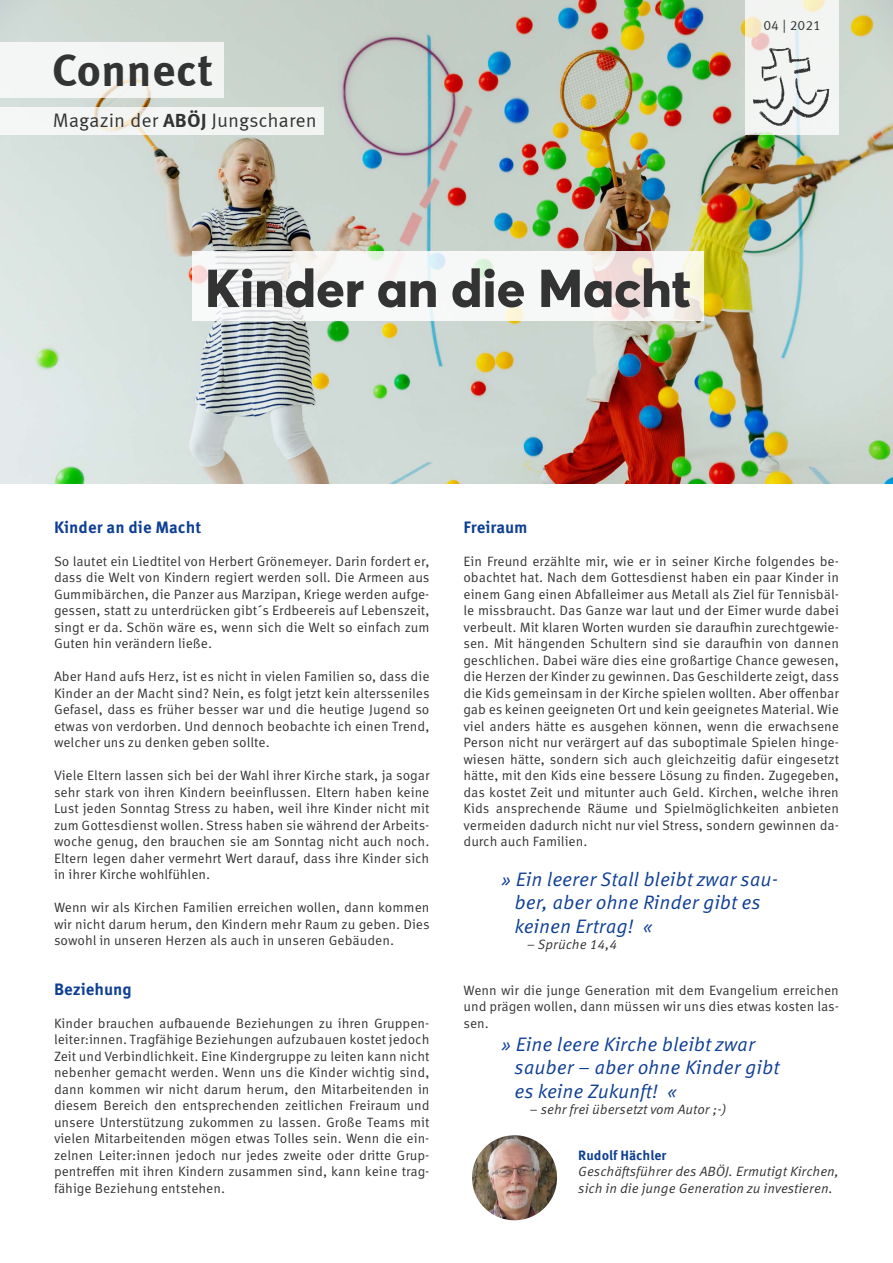
<style>
.page{position:relative;width:893px;height:1263px;background:#fff}
.page>*{position:absolute;margin:0;border:0;box-sizing:border-box;transform-origin:0 0}
.t1{font:800 52.5px "Averta";color:#333334}
.t2{font:700 45px "Meta Correspondence";color:#333334}
.t3{font:italic 19.5px/23.4px "Meta Correspondence Pro";color:#0f3f93}
.t4{font:19.5px "Meta Correspondence";letter-spacing:-.005em;color:#333334}
.t5{font:700 16.5px "Meta Correspondence Pro";color:#0f3f93}
.t6{font:13.5px/16.5px "Meta Correspondence Pro";color:#333334;text-align:justify}
.t7{font:italic 13.5px/16.5px "Meta Correspondence Pro";color:#333334}
.t8{font:700 13.5px "Meta Correspondence Pro";color:#0f3f93}
.t9{font:13.5px "Meta Correspondence";color:#333334}
.s1{font-weight:700}
</style>
<div class="page">
<img style="left:0;top:0;width:893px;height:483px">
<svg style="left:745px;top:0;width:94px;height:134px;fill:#f2f4f2"></svg>
<div style="left:0;top:107px;width:324px;height:27px;background:#f3f5f3"></div>
<div style="left:0;top:42px;width:223px;height:55px;background:#f3f5f4"></div>
<svg style="left:753px;top:48px;width:76px;height:78px"></svg>
<svg style="left:192px;top:252px;width:512px;height:69px;fill:#f6f8f7"></svg>
<img style="left:472px;top:1135px;width:85px;height:85px;border-radius:43px">
<h2 class="t2" style="left:52px;top:44px;width:163px">Connect</h2>
<h3 class="t4" style="left:53px;top:109px;width:265px">Magazin der <span class="s1">ABÖJ</span> Jungscharen</h3>
<h1 class="t1" style="left:205px;top:255px;width:488px">Kinder an die Macht</h1>
<p class="t9" style="left:763px;top:17px;width:59px">04 | 2021</p>
<p class="t5" style="left:54px;top:514px;width:149px">Kinder an die Macht</p>
<p class="t6" style="left:54px;top:552px;width:377px">So lautet ein Liedtitel von Herbert Grönemeyer. Darin fordert er, dass die Welt von Kindern regiert werden soll. Die Armeen aus Gummibärchen, die Panzer aus Marzipan, Kriege werden aufge&shy;gessen, statt zu unterdrücken gibt´s Erdbeereis auf Lebenszeit, singt er da. Schön wäre es, wenn sich die Welt so einfach zum Guten hin verändern ließe.</p>
<p class="t6" style="left:54px;top:667px;width:377px">Aber Hand aufs Herz, ist es nicht in vielen Familien so, dass die Kinder an der Macht sind? Nein, es folgt jetzt kein altersseniles Gefasel, dass es früher besser war und die heutige Jugend so etwas von verdorben. Und dennoch beobachte ich einen Trend, welcher uns zu denken geben sollte.</p>
<p class="t6" style="left:54px;top:766px;width:377px">Viele Eltern lassen sich bei der Wahl ihrer Kirche stark, ja sogar sehr stark von ihren Kindern beeinflussen. Eltern haben keine Lust jeden Sonntag Stress zu haben, weil ihre Kinder nicht mit zum Gottesdienst wollen. Stress haben sie während der Arbeits&shy;woche genug, den brauchen sie am Sonntag nicht auch noch.<br>Eltern legen daher vermehrt Wert darauf, dass ihre Kinder sich in ihrer Kirche wohlfühlen.</p>
<p class="t6" style="left:54px;top:898px;width:377px">Wenn wir als Kirchen Familien erreichen wollen, dann kommen wir nicht darum herum, den Kindern mehr Raum zu geben. Dies sowohl in unseren Herzen als auch in unseren Gebäuden.</p>
<p class="t5" style="left:54px;top:976px;width:79px">Beziehung</p>
<p class="t6" style="left:54px;top:1014px;width:377px">Kinder brauchen aufbauende Beziehungen zu ihren Gruppen&shy;leiter:innen. Tragfähige Beziehungen aufzubauen kostet jedoch Zeit und Verbindlichkeit. Eine Kindergruppe zu leiten kann nicht nebenher gemacht werden. Wenn uns die Kinder wichtig sind, dann kommen wir nicht darum herum, den Mitarbeitenden in diesem Bereich den entsprechenden zeitlichen Freiraum und unsere Unterstützung zukommen zu lassen. Große Teams mit vielen Mitarbeitenden mögen etwas Tolles sein. Wenn die ein&shy;zelnen Leiter:innen jedoch nur jedes zweite oder dritte Grup&shy;pentreffen mit ihren Kindern zusammen sind, kann keine trag&shy;fähige Beziehung entstehen.</p>
<p class="t5" style="left:463px;top:514px;width:66px">Freiraum</p>
<p class="t6" style="left:463px;top:552px;width:377px">Ein Freund erzählte mir, wie er in seiner Kirche folgendes be&shy;obachtet hat. Nach dem Gottesdienst haben ein paar Kinder in einem Gang einen Abfalleimer aus Metall als Ziel für Tennisbäl&shy;le missbraucht. Das Ganze war laut und der Eimer wurde dabei verbeult. Mit klaren Worten wurden sie daraufhin zurechtgewie&shy;sen. Mit hängenden Schultern sind sie daraufhin von dannen geschlichen. Dabei wäre dies eine großartige Chance gewesen, die Herzen der Kinder zu gewinnen. Das Geschilderte zeigt, dass die Kids gemeinsam in der Kirche spielen wollten. Aber offenbar gab es keinen geeigneten Ort und kein geeignetes Material. Wie viel anders hätte es ausgehen können, wenn die erwachsene Person nicht nur verärgert auf das suboptimale Spielen hinge&shy;wiesen hätte, sondern sich auch gleichzeitig dafür eingesetzt hätte, mit den Kids eine bessere Lösung zu finden. Zugegeben, das kostet Zeit und mitunter auch Geld. Kirchen, welche ihren Kids ansprechende Räume und Spielmöglichkeiten anbieten vermeiden dadurch nicht nur viel Stress, sondern gewinnen da&shy;durch auch Familien.</p>
<h3 class="t3" style="left:514px;top:866px;width:265px;text-indent:-13px">» Ein leerer Stall bleibt zwar sau&shy;ber, aber ohne Rinder gibt es keinen Ertrag! «</h3>
<p class="t7" style="left:527px;top:935px;width:92px">– Sprüche 14,4</p>
<p class="t6" style="left:463px;top:981px;width:377px">Wenn wir die junge Generation mit dem Evangelium erreichen und prägen wollen, dann müssen wir uns dies etwas kosten las&shy;sen.</p>
<h3 class="t3" style="left:514px;top:1031px;width:266px;text-indent:-13px">» Eine leere Kirche bleibt zwar sauber – aber ohne Kinder gibt es keine Zukunft! «</h3>
<p class="t7" style="left:530px;top:1100px;width:198px">– sehr frei übersetzt vom Autor ;-)</p>
<p class="t8" style="left:578px;top:1144px;width:90px">Rudolf Hächler</p>
<p class="t7" style="left:578px;top:1162px;width:262px">Geschäftsführer des ABÖJ. Ermutigt Kirchen, sich in die junge Generation zu investieren.</p>
</div>
